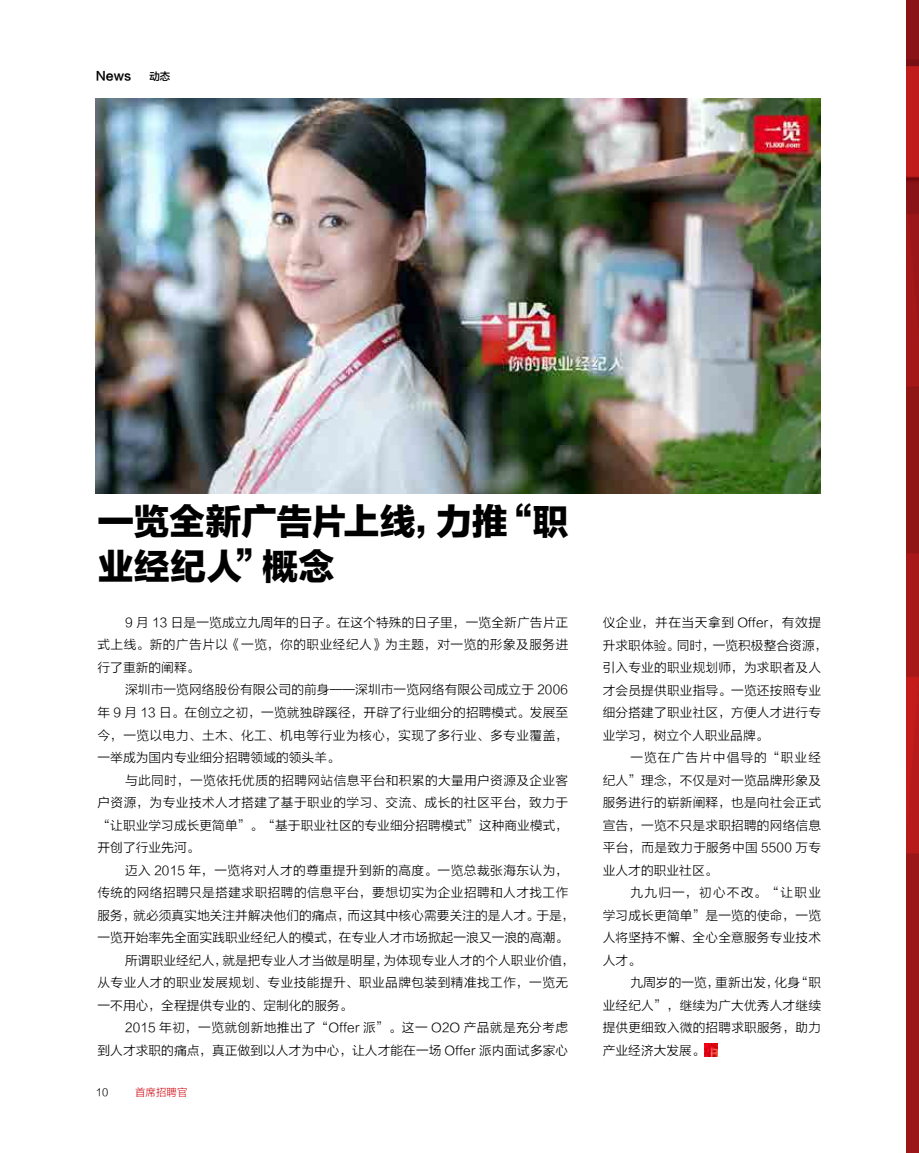
<style>
.page{position:relative;width:919px;height:1153px;background:#fff}
.page>*{position:absolute;margin:0;border:0;box-sizing:border-box;transform-origin:0 0}
.t1{font:36px/45px "FZLTTHJW GB1 0";letter-spacing:-.005em;color:#000}
.t2{font:12.75px/22.5px "FZLTXHK";letter-spacing:.01em;color:#000;text-align:justify}
.t3{font:12.75px "FZLTXHK";letter-spacing:.03em;color:#000}
.t4{font:12px "FZLTZHK GBK1 0";color:#000}
.t5{font:10.5px "FZLTXHK";color:#d0121b}
.t6{font:10.5px "FZLTZHK GBK1 0";color:#000}
.t7{font:10.5px "FZLTXHK";color:#000}
</style>
<div class="page">
<svg style="left:704px;top:1043px;width:13px;height:13px"></svg>
<img style="left:906px;top:0;width:12px;height:1152px">
<img style="left:96px;top:99px;width:724px;height:394px">
<p class="t4" style="left:96px;top:69px;width:37px">News</p>
<p class="t6" style="left:149px;top:70px;width:22px">动态</p>
<h1 class="t1" style="left:98px;top:502px;width:472px">一览全新广告片上线，力推“职业经纪人”概念</h1>
<p class="t2" style="left:97px;top:611px;width:472px;text-indent:28px">9 月 13 日是一览成立九周年的日子。在这个特殊的日子里，一览全新广告片正式上线。新的广告片以《一览，你的职业经纪人》为主题，对一览的形象及服务进行了重新的阐释。</p>
<p class="t2" style="left:97px;top:679px;width:472px;text-indent:28px">深圳市一览网络股份有限公司的前身——深圳市一览网络有限公司成立于 2006年 9 月 13 日。在创立之初，一览就独辟蹊径，开辟了行业细分的招聘模式。发展至今，一览以电力、土木、化工、机电等行业为核心，实现了多行业、多专业覆盖，一举成为国内专业细分招聘领域的领头羊。</p>
<p class="t2" style="left:97px;top:769px;width:472px;text-indent:28px">与此同时，一览依托优质的招聘网站信息平台和积累的大量用户资源及企业客户资源，为专业技术人才搭建了基于职业的学习、交流、成长的社区平台，致力于“让职业学习成长更简单”。“基于职业社区的专业细分招聘模式”这种商业模式，开创了行业先河。</p>
<p class="t3" style="left:125px;top:863px;width:444px">迈入 2015 年，一览将对人才的尊重提升到新的高度。一览总裁张海东认为，</p>
<p class="t2" style="left:97px;top:881px;width:472px">传统的网络招聘只是搭建求职招聘的信息平台，要想切实为企业招聘和人才找工作</p>
<p class="t2" style="left:97px;top:904px;width:478px">服务，就必须真实地关注并解决他们的痛点，而这其中核心需要关注的是人才。于是，</p>
<p class="t2" style="left:97px;top:926px;width:472px">一览开始率先全面实践职业经纪人的模式，在专业人才市场掀起一浪又一浪的高潮。</p>
<p class="t2" style="left:125px;top:949px;width:451px">所谓职业经纪人，就是把专业人才当做是明星，为体现专业人才的个人职业价值，</p>
<p class="t3" style="left:97px;top:975px;width:472px">从专业人才的职业发展规划、专业技能提升、职业品牌包装到精准找工作，一览无</p>
<p class="t2" style="left:97px;top:994px;width:256px">一不用心，全程提供专业的、定制化的服务。</p>
<p class="t3" style="left:125px;top:1020px;width:444px">2015 年初，一览就创新地推出了“Offer 派”。这一 O2O 产品就是充分考虑</p>
<p class="t2" style="left:97px;top:1039px;width:472px">到人才求职的痛点，真正做到以人才为中心，让人才能在一场 Offer 派内面试多家心</p>
<p class="t7" style="left:96px;top:1086px;width:14px">10</p>
<p class="t5" style="left:135px;top:1086px;width:54px">首席招聘官</p>
<p class="t2" style="left:602px;top:611px;width:226px;text-align:left">仪企业，并在当天拿到 Offer，有效提升求职体验。同时，一览积极整合资源，引入专业的职业规划师，为求职者及人才会员提供职业指导。一览还按照专业细分搭建了职业社区，方便人才进行专业学习，树立个人职业品牌。</p>
<p class="t2" style="left:602px;top:746px;width:220px;text-indent:28px">一览在广告片中倡导的“职业经纪人”理念，不仅是对一览品牌形象及服务进行的崭新阐释，也是向社会正式宣告，一览不只是求职招聘的网络信息平台，而是致力于服务中国 5500 万专业人才的职业社区。</p>
<p class="t2" style="left:602px;top:881px;width:220px;text-indent:28px">九九归一，初心不改。“让职业学习成长更简单”是一览的使命，一览人将坚持不懈、全心全意服务专业技术人才。</p>
<p class="t2" style="left:602px;top:971px;width:220px;text-indent:28px">九周岁的一览，重新出发，化身“职业经纪人”，继续为广大优秀人才继续提供更细致入微的招聘求职服务，助力产业经济大发展。</p>
</div>
